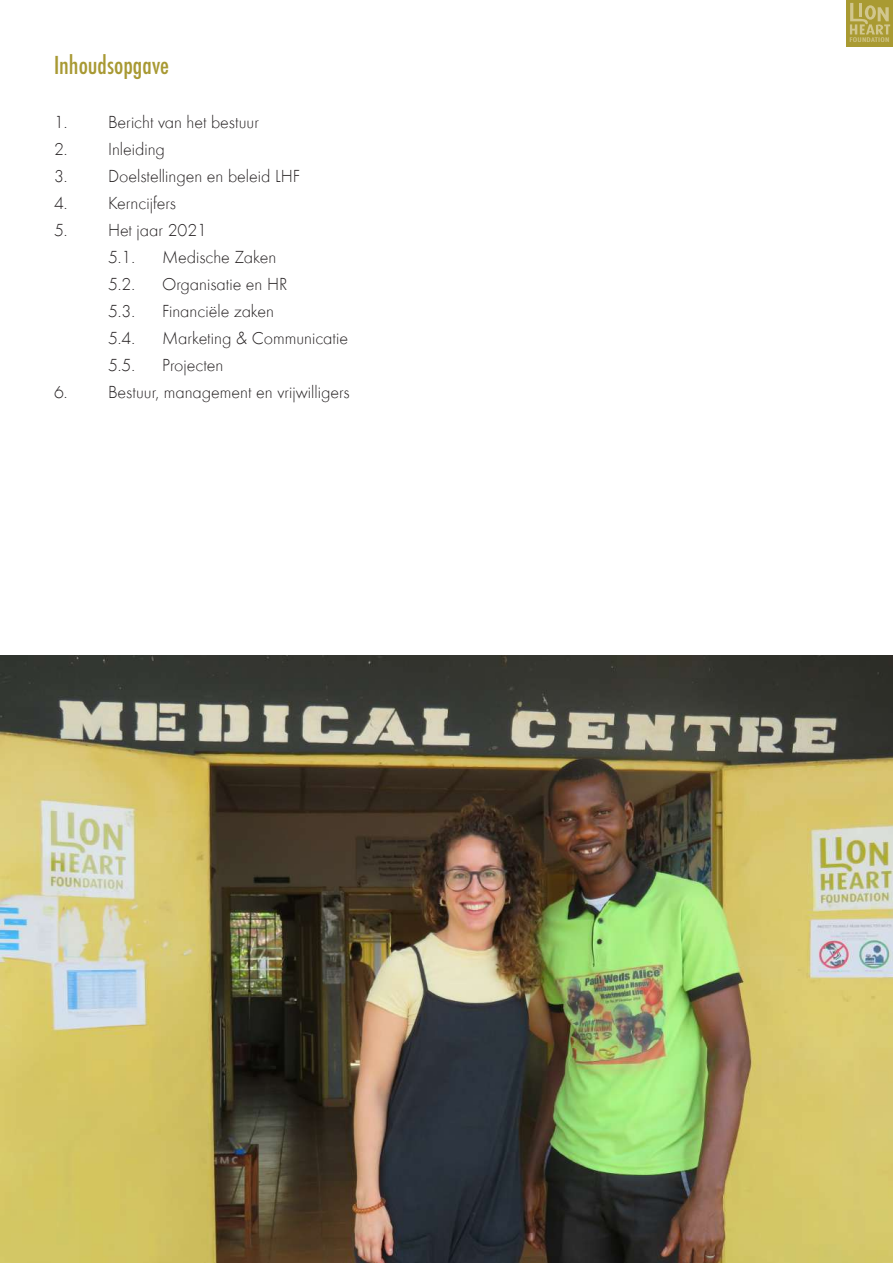
<style>
.page{position:relative;width:893px;height:1263px;background:#fff}
.page>*{position:absolute;margin:0;border:0;box-sizing:border-box;transform-origin:0 0}
.t1{font:500 condensed 24px "Futura";color:#a89933}
.t2{font:300 18px/27px "Futura";color:#231f20}
.t3{font:500 condensed 6.3px "Futura";letter-spacing:.02em;color:#d1c68e;scale:1.5 1}
</style>
<div class="page">
<div style="left:847px;top:0;width:46px;height:46px;background:#a99a32"></div>
<svg style="left:850px;top:3px;width:40px;height:31px"></svg>
<img style="left:0;top:656px;width:893px;height:607px">
<h1 class="t1" style="left:54px;top:50px;width:116px">Inhoudsopgave</h1>
<p class="t2" style="left:54px;top:108px;width:207px">1. Bericht van het bestuur</p>
<p class="t2" style="left:54px;top:135px;width:113px">2. Inleiding</p>
<p class="t2" style="left:54px;top:162px;width:248px">3. Doelstellingen en beleid LHF</p>
<p class="t2" style="left:54px;top:189px;width:124px">4. Kerncijfers</p>
<p class="t2" style="left:108px;top:216px;width:101px;text-indent:-54px">5. Het jaar 2021<br>5.1.</p>
<p class="t2" style="left:162px;top:243px;width:116px">Medische Zaken</p>
<p class="t2" style="left:108px;top:270px;width:28px">5.2.</p>
<p class="t2" style="left:162px;top:270px;width:127px">Organisatie en HR</p>
<p class="t2" style="left:108px;top:297px;width:28px">5.3.</p>
<p class="t2" style="left:162px;top:297px;width:114px">Financiële zaken</p>
<p class="t2" style="left:108px;top:324px;width:28px">5.4.</p>
<p class="t2" style="left:162px;top:324px;width:188px">Marketing &amp; Communicatie</p>
<p class="t2" style="left:108px;top:351px;width:28px">5.5.</p>
<p class="t2" style="left:162px;top:351px;width:63px">Projecten</p>
<p class="t2" style="left:54px;top:378px;width:297px">6. Bestuur, management en vrijwilligers</p>
<p class="t3" style="left:849px;top:36px;width:28px">FOUNDATION</p>
</div>
